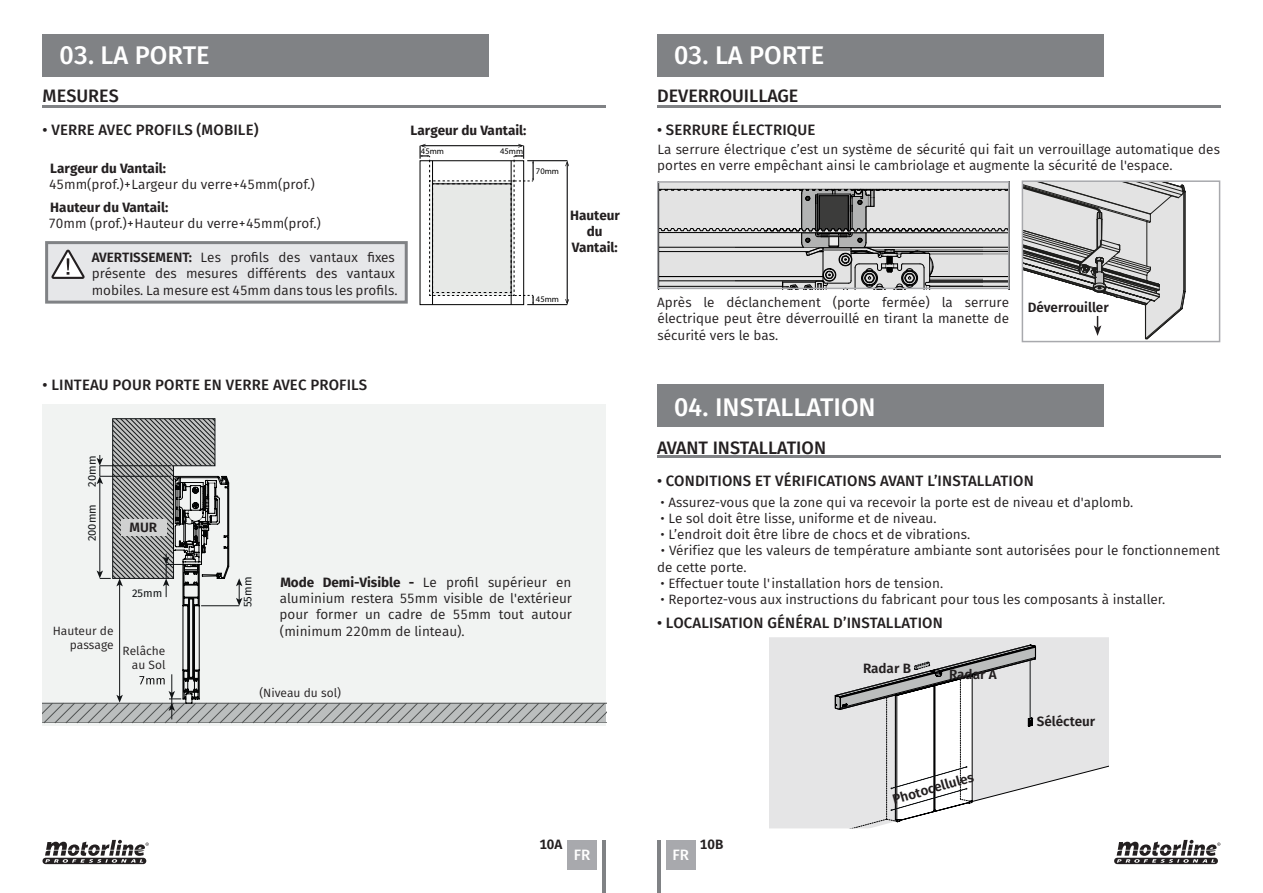
<style>
.page{position:relative;width:1263px;height:893px;background:#fff}
.page>*{position:absolute;margin:0;border:0;box-sizing:border-box;transform-origin:0 0}
.legenda{font:500 25.5px "Fira Sans";color:#fff}
.legenda-2{font:500 18px "Fira Sans";color:#231f20}
.subtitulos{font:500 15px "Fira Sans";letter-spacing:.01em;color:#231f20}
.t1{font:500 15px "Fira Sans";color:#fff}
.Paragraph_Style_2{font:13.5px/16.2px "Fira Sans";color:#231f20}
.Paragraph_Style_2-2{font:700 13.5px/16.2px "Fira Sans";color:#231f20;text-align:center}
.legenda-3{font:600 13.5px "Fira Sans";color:#231f20}
.Paragraph_Style_2-3{font:12px "Fira Sans";color:#231f20}
.t2{font:11.1px "Fira Sans";color:#111416}
.t3{font:500 9.9px "DIN Pro";color:#000002}
.t4{font:8.55px "Myriad Pro";color:#000001}
.s1{font-weight:600}
.s2{font-weight:700}
</style>
<div class="page">
<div style="left:657px;top:34px;width:446px;height:43px;background:#808285"></div>
<div style="left:43px;top:34px;width:446px;height:43px;background:#808285"></div>
<hr style="left:43px;top:105px;width:563px;height:3px;background:#808285">
<hr style="left:657px;top:105px;width:563px;height:3px;background:#808285">
<div style="left:666px;top:840px;width:30px;height:29px;background:#a8a9ad"></div>
<div style="left:567px;top:840px;width:30px;height:29px;background:#a8a9ad"></div>
<hr style="left:603px;top:840px;width:3px;height:53px;background:#808285">
<hr style="left:657px;top:840px;width:3px;height:53px;background:#808285">
<div style="left:657px;top:384px;width:446px;height:43px;background:#808285"></div>
<hr style="left:657px;top:455px;width:563px;height:3px;background:#808285">
<svg style="left:658px;top:181px;width:352px;height:109px;background:#bbb"></svg>
<hr style="left:802px;top:233px;width:64px;height:1px;background:#000">
<div style="left:657px;top:181px;width:352px;height:108px;border:2px solid #a8a9ad"></div>
<hr style="left:1185px;top:192px;width:1px;height:100px;background:#000">
<div style="left:1022px;top:180px;width:198px;height:162px;border:2px solid #a8a9ad"></div>
<div style="left:43px;top:404px;width:563px;height:321px;background:#f1f3f2"></div>
<hr style="left:567px;top:162px;width:1px;height:141px;background:#000001">
<svg style="left:565px;top:161px;width:4px;height:5px"></svg>
<svg style="left:565px;top:299px;width:4px;height:6px"></svg>
<hr style="left:527px;top:160px;width:40px;height:1px;background:#000001">
<hr style="left:527px;top:304px;width:40px;height:1px;background:#000001">
<svg style="left:420px;top:144px;width:114px;height:161px"></svg>
<svg style="left:43px;top:418px;width:563px;height:305px"></svg>
<svg style="left:769px;top:637px;width:340px;height:192px"></svg>
<svg style="left:1114px;top:840px;width:106px;height:24px"></svg>
<svg style="left:43px;top:840px;width:106px;height:24px"></svg>
<svg style="left:1022px;top:181px;width:163px;height:158px"></svg>
<div style="left:45px;top:241px;width:363px;height:63px;background:#e6e7e9;border:3px solid #808285"></div>
<svg style="left:51px;top:250px;width:34px;height:29px"></svg>
<p class="legenda" style="left:60px;top:34px;width:152px">03. LA PORTE</p>
<p class="legenda-2" style="left:43px;top:81px;width:78px">MESURES</p>
<p class="subtitulos" style="left:43px;top:118px;width:218px">• VERRE AVEC PROFILS (MOBILE)</p>
<p class="Paragraph_Style_2-2" style="left:50px;top:159px;width:117px">Largeur du Vantail:</p>
<p class="Paragraph_Style_2-2" style="left:50px;top:199px;width:119px">Hauteur du Vantail:</p>
<p class="Paragraph_Style_2" style="left:49px;top:175px;width:267px">45mm(prof.)+Largeur du verre+45mm(prof.)</p>
<p class="Paragraph_Style_2" style="left:48px;top:215px;width:274px">70mm (prof.)+Hauteur du verre+45mm(prof.)</p>
<p class="Paragraph_Style_2" style="left:92px;top:249px;width:307px"><span class="s1">AVERTISSEMENT:</span> Les profils des vantaux fixes présente des mesures différents des vantaux mobiles. La mesure est 45mm dans tous les profils.</p>
<p class="Paragraph_Style_2-2" style="left:411px;top:121px;width:117px">Largeur du Vantail:</p>
<p class="t4" style="left:421px;top:146px;width:24px">45mm</p>
<p class="t4" style="left:500px;top:146px;width:24px">45mm</p>
<p class="t4" style="left:536px;top:165px;width:24px">70mm</p>
<p class="Paragraph_Style_2-2" style="left:570px;top:206px;width:51px">Hauteur du<br>Vantail:</p>
<p class="t4" style="left:536px;top:294px;width:24px">45mm</p>
<p class="subtitulos" style="left:43px;top:372px;width:326px">• LINTEAU POUR PORTE EN VERRE AVEC PROFILS</p>
<p class="t2" style="left:84px;top:486px;width:32px;rotate:-90deg">20mm</p>
<p class="t2" style="left:84px;top:541px;width:39px;rotate:-90deg">200mm</p>
<p class="t3" style="left:125px;top:515px;width:39px">Padieira</p>
<p class="legenda-3" style="left:129px;top:516px;width:29px">MUR</p>
<p class="t2" style="left:132px;top:585px;width:32px">25mm</p>
<p class="Paragraph_Style_2-3" style="left:53px;top:621px;width:62px">Hauteur de</p>
<p class="Paragraph_Style_2-3" style="left:70px;top:636px;width:45px">passage</p>
<p class="Paragraph_Style_2-3" style="left:123px;top:642px;width:44px">Relâche</p>
<p class="Paragraph_Style_2-3" style="left:132px;top:656px;width:35px">au Sol</p>
<p class="t2" style="left:239px;top:607px;width:32px;rotate:-90deg">55mm</p>
<p class="Paragraph_Style_2" style="left:280px;top:574px;width:294px;text-align:justify"><span class="s2">Mode Demi-Visible -</span> Le profil supérieur en aluminium restera 55mm visible de l'extérieur pour former un cadre de 55mm tout autour (minimum 220mm de linteau).</p>
<p class="Paragraph_Style_2-3" style="left:259px;top:684px;width:83px">(Niveau du sol)</p>
<p class="legenda" style="left:674px;top:34px;width:152px">03. LA PORTE</p>
<p class="legenda-2" style="left:657px;top:81px;width:143px">DEVERROUILLAGE</p>
<p class="subtitulos" style="left:657px;top:118px;width:160px">• SERRURE ÉLECTRIQUE</p>
<p class="Paragraph_Style_2" style="left:657px;top:141px;width:564px">La serrure électrique c’est un système de sécurité qui fait un verrouillage automatique des portes en verre empêchant ainsi le cambriolage et augmente la sécurité de l'espace.</p>
<p class="Paragraph_Style_2" style="left:657px;top:294px;width:353px;text-align:justify">Après le déclanchement (porte fermée) la serrure électrique peut être déverrouillé en tirant la manette de sécurité vers le bas.</p>
<p class="legenda-3" style="left:1028px;top:296px;width:82px">Déverrouiller</p>
<p class="legenda" style="left:674px;top:387px;width:203px">04. INSTALLATION</p>
<p class="legenda-2" style="left:657px;top:433px;width:171px">AVANT INSTALLATION</p>
<p class="subtitulos" style="left:657px;top:469px;width:378px">• CONDITIONS ET VÉRIFICATIONS AVANT L’INSTALLATION</p>
<p class="Paragraph_Style_2" style="left:661px;top:494px;width:474px">• Assurez-vous que la zone qui va recevoir la porte est de niveau et d'aplomb.</p>
<p class="Paragraph_Style_2" style="left:661px;top:510px;width:277px">• Le sol doit être lisse, uniforme et de niveau.</p>
<p class="Paragraph_Style_2" style="left:661px;top:526px;width:311px">• L’endroit doit être libre de chocs et de vibrations.</p>
<p class="Paragraph_Style_2" style="left:657px;top:542px;width:564px">• Vérifiez que les valeurs de température ambiante sont autorisées pour le fonctionnement de cette porte.</p>
<p class="Paragraph_Style_2" style="left:661px;top:575px;width:284px">• Effectuer toute l'installation hors de tension.</p>
<p class="Paragraph_Style_2" style="left:661px;top:591px;width:506px">• Reportez-vous aux instructions du fabricant pour tous les composants à installer.</p>
<p class="subtitulos" style="left:657px;top:611px;width:287px">• LOCALISATION GÉNÉRAL D’INSTALLATION</p>
<p class="legenda-3" style="left:863px;top:657px;width:49px">Radar B</p>
<p class="legenda-3" style="left:949px;top:663px;width:49px">Radar A</p>
<p class="legenda-3" style="left:890px;top:789px;width:85px;rotate:-16deg">Photocellules</p>
<p class="legenda-3" style="left:1037px;top:710px;width:60px">Sélécteur</p>
<p class="legenda-3" style="left:539px;top:833px;width:25px">10A</p>
<p class="legenda-3" style="left:700px;top:833px;width:25px">10B</p>
<p class="t1" style="left:574px;top:842px;width:18px">FR</p>
<p class="t1" style="left:672px;top:842px;width:18px">FR</p>
</div>
